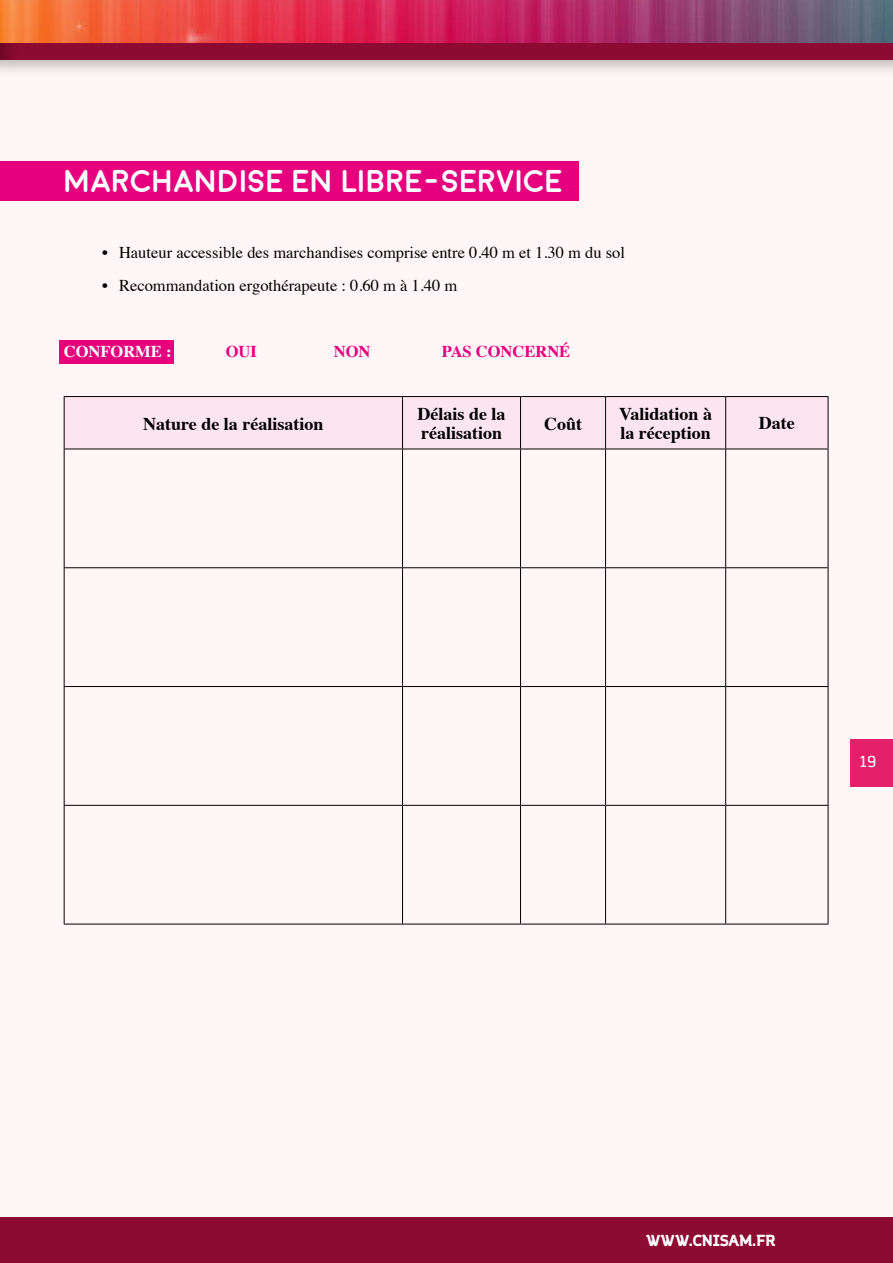
<style>
.page{position:relative;width:893px;height:1263px;background:#fff7f7}
.page>*{position:absolute;margin:0;border:0;box-sizing:border-box;transform-origin:0 0}
.t1{font:700 31.5px "Moon";color:#fff}
.t2{font:700 18px/19.4px "Times";color:#000}
.t3{font:16.5px "Times";color:#000}
.t4{font:700 16.5px "Times";color:#e6007d}
.t5{font:700 16.5px "Times";color:#fff}
.t6{font:700 15px "Margot";letter-spacing:.01em;color:#fff}
.t7{font:15px "Margot";color:#fff}
</style>
<div class="page">
<div style="left:0;top:0;width:893px;height:79px;background:#000;opacity:.27"></div>
<div style="left:0;top:0;width:893px;height:59px;background:#8d0a32"></div>
<div style="left:0;top:0;width:20px;height:79px;background:#000;opacity:.27"></div>
<hr style="left:0;top:0;width:1px;height:59px;background:#8d0a32">
<div style="left:0;top:1217px;width:893px;height:46px;background:#8d0a32"></div>
<div style="left:850px;top:739px;width:43px;height:48px;background:#e4206a"></div>
<img style="left:0;top:0;width:893px;height:43px">
<div style="left:60px;top:340px;width:114px;height:24px;background:#e6007d"></div>
<div style="left:0;top:162px;width:578px;height:39px;background:#e6007d"></div>
<div style="left:65px;top:397px;width:763px;height:52px;background:#fce5f1"></div>
<hr style="left:64px;top:396px;width:338px;height:1px;background:#000">
<hr style="left:64px;top:397px;width:1px;height:52px;background:#000">
<hr style="left:402px;top:396px;width:118px;height:1px;background:#000">
<hr style="left:402px;top:397px;width:1px;height:52px;background:#000">
<hr style="left:520px;top:396px;width:86px;height:1px;background:#000">
<hr style="left:520px;top:397px;width:1px;height:52px;background:#000">
<hr style="left:606px;top:396px;width:120px;height:1px;background:#000">
<hr style="left:605px;top:397px;width:1px;height:52px;background:#000">
<hr style="left:726px;top:396px;width:102px;height:1px;background:#000">
<hr style="left:725px;top:397px;width:1px;height:52px;background:#000">
<hr style="left:828px;top:397px;width:1px;height:52px;background:#000">
<hr style="left:64px;top:449px;width:338px;height:1px;background:#000">
<hr style="left:64px;top:449px;width:1px;height:118px;background:#000">
<hr style="left:402px;top:449px;width:118px;height:1px;background:#000">
<hr style="left:402px;top:449px;width:1px;height:118px;background:#000">
<hr style="left:520px;top:449px;width:86px;height:1px;background:#000">
<hr style="left:520px;top:449px;width:1px;height:118px;background:#000">
<hr style="left:606px;top:449px;width:120px;height:1px;background:#000">
<hr style="left:605px;top:449px;width:1px;height:118px;background:#000">
<hr style="left:726px;top:449px;width:102px;height:1px;background:#000">
<hr style="left:725px;top:449px;width:1px;height:118px;background:#000">
<hr style="left:828px;top:449px;width:1px;height:118px;background:#000">
<hr style="left:64px;top:567px;width:338px;height:1px;background:#000">
<hr style="left:64px;top:568px;width:1px;height:118px;background:#000">
<hr style="left:402px;top:567px;width:118px;height:1px;background:#000">
<hr style="left:402px;top:568px;width:1px;height:118px;background:#000">
<hr style="left:520px;top:567px;width:86px;height:1px;background:#000">
<hr style="left:520px;top:568px;width:1px;height:118px;background:#000">
<hr style="left:606px;top:567px;width:120px;height:1px;background:#000">
<hr style="left:605px;top:568px;width:1px;height:118px;background:#000">
<hr style="left:726px;top:567px;width:102px;height:1px;background:#000">
<hr style="left:725px;top:568px;width:1px;height:118px;background:#000">
<hr style="left:828px;top:568px;width:1px;height:118px;background:#000">
<hr style="left:64px;top:686px;width:338px;height:1px;background:#000">
<hr style="left:64px;top:687px;width:1px;height:118px;background:#000">
<hr style="left:402px;top:686px;width:118px;height:1px;background:#000">
<hr style="left:402px;top:687px;width:1px;height:118px;background:#000">
<hr style="left:520px;top:686px;width:86px;height:1px;background:#000">
<hr style="left:520px;top:687px;width:1px;height:118px;background:#000">
<hr style="left:606px;top:686px;width:120px;height:1px;background:#000">
<hr style="left:605px;top:687px;width:1px;height:118px;background:#000">
<hr style="left:726px;top:686px;width:102px;height:1px;background:#000">
<hr style="left:725px;top:687px;width:1px;height:118px;background:#000">
<hr style="left:828px;top:687px;width:1px;height:118px;background:#000">
<hr style="left:64px;top:805px;width:338px;height:1px;background:#000">
<hr style="left:64px;top:806px;width:1px;height:118px;background:#000">
<hr style="left:402px;top:805px;width:118px;height:1px;background:#000">
<hr style="left:402px;top:806px;width:1px;height:118px;background:#000">
<hr style="left:520px;top:805px;width:86px;height:1px;background:#000">
<hr style="left:520px;top:806px;width:1px;height:118px;background:#000">
<hr style="left:606px;top:805px;width:120px;height:1px;background:#000">
<hr style="left:605px;top:806px;width:1px;height:118px;background:#000">
<hr style="left:726px;top:805px;width:102px;height:1px;background:#000">
<hr style="left:725px;top:806px;width:1px;height:118px;background:#000">
<hr style="left:828px;top:806px;width:1px;height:118px;background:#000">
<hr style="left:64px;top:924px;width:338px;height:1px;background:#000">
<hr style="left:402px;top:924px;width:118px;height:1px;background:#000">
<hr style="left:520px;top:924px;width:86px;height:1px;background:#000">
<hr style="left:606px;top:924px;width:120px;height:1px;background:#000">
<hr style="left:726px;top:924px;width:102px;height:1px;background:#000">
<h1 class="t1" style="left:64px;top:166px;width:501px">MARCHANDISE EN LIBRE-SERVICE</h1>
<p class="t3" style="left:102px;top:237px;width:524px">• Hauteur accessible des marchandises comprise entre 0.40 m et 1.30 m du sol</p>
<p class="t3" style="left:102px;top:270px;width:357px">• Recommandation ergothérapeute : 0.60 m à 1.40 m</p>
<p class="t5" style="left:64px;top:336px;width:109px">CONFORME :</p>
<p class="t4" style="left:226px;top:336px;width:33px">OUI</p>
<p class="t4" style="left:334px;top:336px;width:38px">NON</p>
<p class="t4" style="left:442px;top:336px;width:130px">PAS CONCERNÉ</p>
<p class="t2" style="left:143px;top:412px;width:182px">Nature de la réalisation</p>
<p class="t2" style="left:417px;top:402px;width:90px">Délais de la réalisation</p>
<p class="t2" style="left:544px;top:412px;width:39px">Coût</p>
<p class="t2" style="left:619px;top:402px;width:94px">Validation à la réception</p>
<p class="t2" style="left:759px;top:412px;width:37px">Date</p>
<p class="t7" style="left:860px;top:751px;width:17px">19</p>
<p class="t6" style="left:646px;top:1229px;width:131px">WWW.CNISAM.FR</p>
</div>
